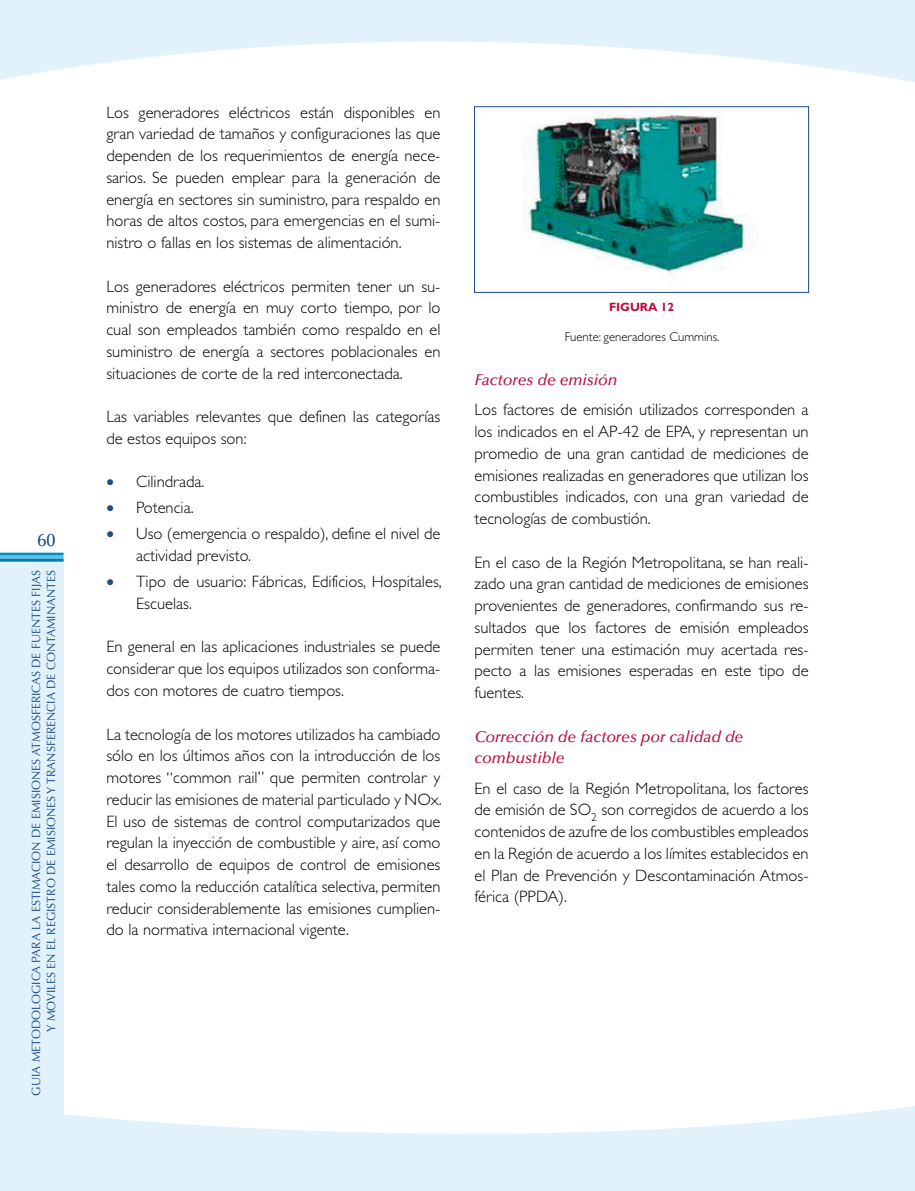
<style>
.page{position:relative;width:915px;height:1191px;background:#fff}
.page>*{position:absolute;margin:0;border:0;box-sizing:border-box;transform-origin:0 0}
.t1{font:500 18px "Optima LT Std";color:#1d4b88}
.t2{font:300 16.5px/21.8px "Gill Sans Std";color:#000;text-align:justify}
.t3{font:italic 500 15.75px/21.8px "Optima LT Std";color:#b60c3f}
.t4{font:300 12.75px "Gill Sans Std";color:#000}
.t5{font:12px/15px "Optima LT Std";color:#1d4b88;text-align:right}
.t6{font:700 12px "Gill Sans Std";color:#b60c3f}
.s1{color:#1d4b88}
</style>
<div class="page">
<svg style="left:64px;top:1106px;width:850px;height:85px;fill:#e1f2fa"></svg>
<svg style="left:0;top:0;width:914px;height:82px;fill:#e1f2fa"></svg>
<div style="left:0;top:561px;width:64px;height:630px;background:#e1f2fa"></div>
<hr style="left:0;top:552px;width:64px;height:3px;background:#008fc0">
<hr style="left:0;top:555px;width:64px;height:3px;background:#5ec1e7">
<hr style="left:0;top:558px;width:64px;height:3px;background:#007cb0">
<svg style="left:914px;top:1106px;width:1px;height:85px"></svg>
<svg style="left:914px;top:0;width:1px;height:82px"></svg>
<img style="left:523px;top:110px;width:236px;height:166px">
<div style="left:474px;top:106px;width:334px;height:187px;border:1px solid #1d4b88"></div>
<p class="t1" style="left:37px;top:530px;width:19px">60</p>
<p class="t5" style="left:29px;top:1095px;width:527px;rotate:-90deg">GuIa metodolOgica para la estimaciOn de emisiones atmosfEricas de fuentes fijas y mOvi les en el Registro de Emisiones y Transferencia de Contami nantes</p>
<p class="t2" style="left:106px;top:101px;width:335px">Los generadores eléctricos están disponibles en gran variedad de tamaños y configuraciones las que dependen de los requerimientos de energía nece&shy;sarios. Se pueden emplear para la generación de energía en sectores sin suministro, para respaldo en horas de altos costos, para emergencias en el sumi&shy;nistro o fallas en los sistemas de alimentación.</p>
<p class="t2" style="left:106px;top:275px;width:335px">Los generadores eléctricos permiten tener un su&shy;ministro de energía en muy corto tiempo, por lo cual son empleados también como respaldo en el suministro de energía a sectores poblacionales en situaciones de corte de la red interconectada.</p>
<p class="t2" style="left:106px;top:406px;width:335px">Las variables relevantes que definen las categorías de estos equipos son:</p>
<p class="t2" style="left:106px;top:471px;width:100px"><span class="s1">•</span> Cilindrada.</p>
<p class="t2" style="left:106px;top:497px;width:89px"><span class="s1">•</span> Potencia.</p>
<p class="t2" style="left:136px;top:523px;width:306px;text-indent:-30px"><span class="s1">•</span> Uso (emergencia o respaldo), define el nivel de actividad previsto.</p>
<p class="t2" style="left:136px;top:571px;width:307px;text-indent:-30px"><span class="s1">•</span> Tipo de usuario: Fábricas, Edificios, Hospitales,<br>Escuelas.</p>
<p class="t2" style="left:106px;top:636px;width:335px">En general en las aplicaciones industriales se puede considerar que los equipos utilizados son conforma&shy;dos con motores de cuatro tiempos.</p>
<p class="t2" style="left:106px;top:723px;width:337px">La tecnología de los motores utilizados ha cambiado sólo en los últimos años con la introducción de los motores “common rail” que permiten controlar y reducir las emisiones de material particulado y NOx.<br>El uso de sistemas de control computarizados que regulan la inyección de combustible y aire, así como el desarrollo de equipos de control de emisiones tales como la reducción catalítica selectiva, permiten reducir considerablemente las emisiones cumplien&shy;do la normativa internacional vigente.</p>
<p class="t6" style="left:609px;top:300px;width:66px">FIGURA 12</p>
<p class="t4" style="left:564px;top:330px;width:156px">Fuente: generadores Cummins.</p>
<p class="t3" style="left:474px;top:369px;width:144px">Factores de emisión</p>
<p class="t2" style="left:474px;top:399px;width:335px">Los factores de emisión utilizados corresponden a los indicados en el AP-42 de EPA, y representan un promedio de una gran cantidad de mediciones de emisiones realizadas en generadores que utilizan los combustibles indicados, con una gran variedad de tecnologías de combustión.</p>
<p class="t2" style="left:474px;top:551px;width:335px">En el caso de la Región Metropolitana, se han reali&shy;zado una gran cantidad de mediciones de emisiones provenientes de generadores, confirmando sus re&shy;sultados que los factores de emisión empleados permiten tener una estimación muy acertada res&shy;pecto a las emisiones esperadas en este tipo de fuentes.</p>
<p class="t3" style="left:474px;top:725px;width:270px">Corrección de factores por calidad de combustible</p>
<p class="t2" style="left:474px;top:777px;width:335px">En el caso de la Región Metropolitana, los factores de emisión de SO<sub>2</sub> son corregidos de acuerdo a los contenidos de azufre de los combustibles empleados en la Región de acuerdo a los límites establecidos en el Plan de Prevención y Descontaminación Atmos&shy;férica (PPDA).</p>
</div>
